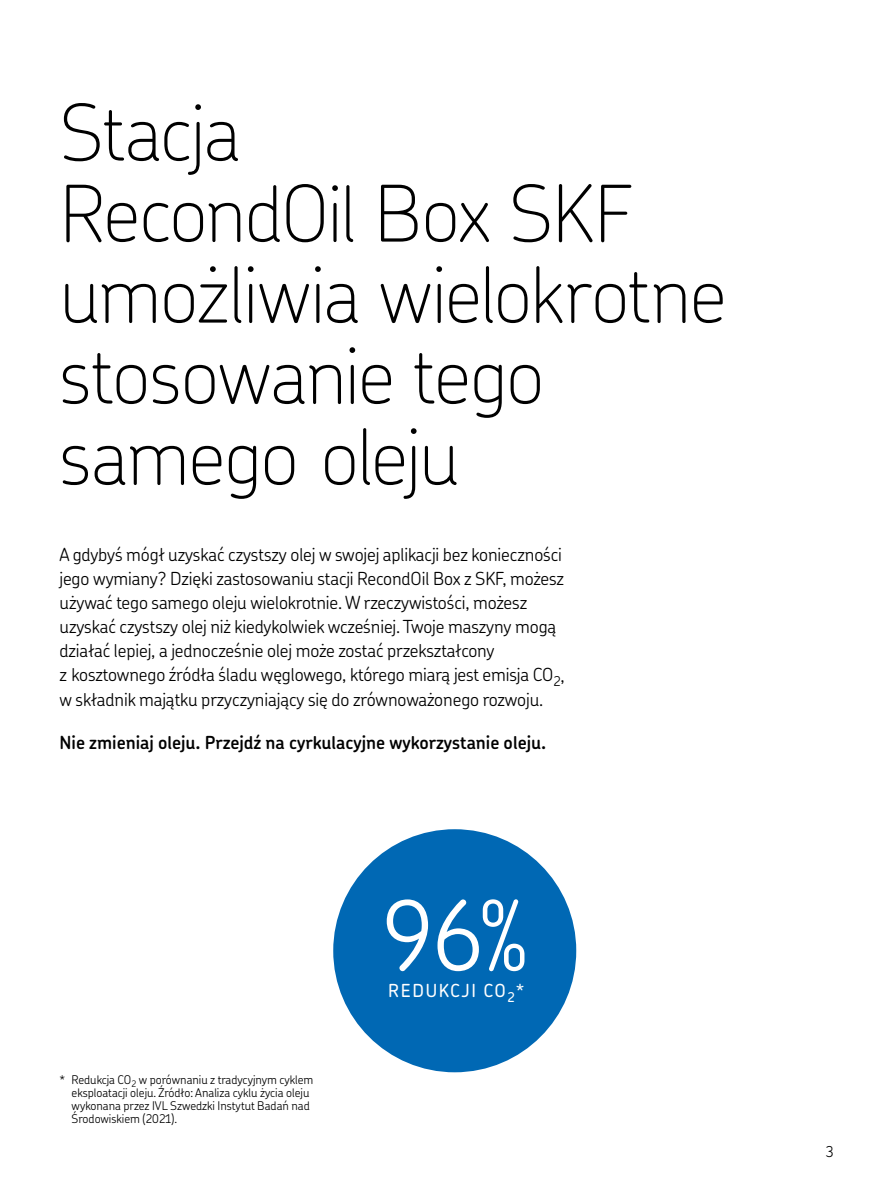
<style>
.page{position:relative;width:893px;height:1191px;background:#fff}
.page>*{position:absolute;margin:0;border:0;box-sizing:border-box;transform-origin:0 0}
.t1{font:300 96.15px "SKF Chevin OT";color:#fff}
.t2{font:100 78px/81px "SKF Chevin OT";letter-spacing:-.02em;color:#000}
.t3{font:300 18px/24px "SKF Chevin OT";letter-spacing:-.005em;color:#000}
.t4{font:600 18px "SKF Chevin OT";color:#000}
.t5{font:500 18px "SKF Chevin OT";letter-spacing:.095em;color:#fff}
.t6{font:300 15px "SKF Chevin OT";color:#000}
.t7{font:300 12px/13px "SKF Chevin OT";color:#000}
</style>
<div class="page">
<div style="left:333px;top:829px;width:243px;height:243px;background:#0068b4;border-radius:50%"></div>
<h2 class="t2" style="left:60px;top:81px;width:669px">Stacja<br>RecondOil Box SKF umożliwia wielokrotne stosowanie tego samego oleju</h2>
<p class="t3" style="left:60px;top:540px;width:507px">A gdybyś mógł uzyskać czystszy olej w swojej aplikacji bez konieczności jego wymiany? Dzięki zastosowaniu stacji RecondOil Box z SKF, możesz używać tego samego oleju wielokrotnie. W rzeczywistości, możesz uzyskać czystszy olej niż kiedykolwiek wcześniej. Twoje maszyny mogą działać lepiej, a jednocześnie olej może zostać przekształcony<br>z kosztownego źródła śladu węglowego, którego miarą jest emisja CO<sub>2</sub>, w składnik majątku przyczyniający się do zrównoważonego rozwoju.</p>
<p class="t4" style="left:60px;top:725px;width:488px">Nie zmieniaj oleju. Przejdź na cyrkulacyjne wykorzystanie oleju.</p>
<p class="t7" style="left:72px;top:1071px;width:243px;text-indent:-12px">* Redukcja CO<sub>2</sub> w porównaniu z tradycyjnym cyklem eksploatacji oleju. Źródło: Analiza cyklu życia oleju wykonana przez IVL Szwedzki Instytut Badań nad Środowiskiem (2021).</p>
<h1 class="t1" style="left:382px;top:848px;width:149px">96%</h1>
<p class="t5" style="left:388px;top:974px;width:138px">REDUKCJI CO<sub>2</sub>*</p>
<p class="t6" style="left:825px;top:1137px;width:10px">3</p>
</div>
